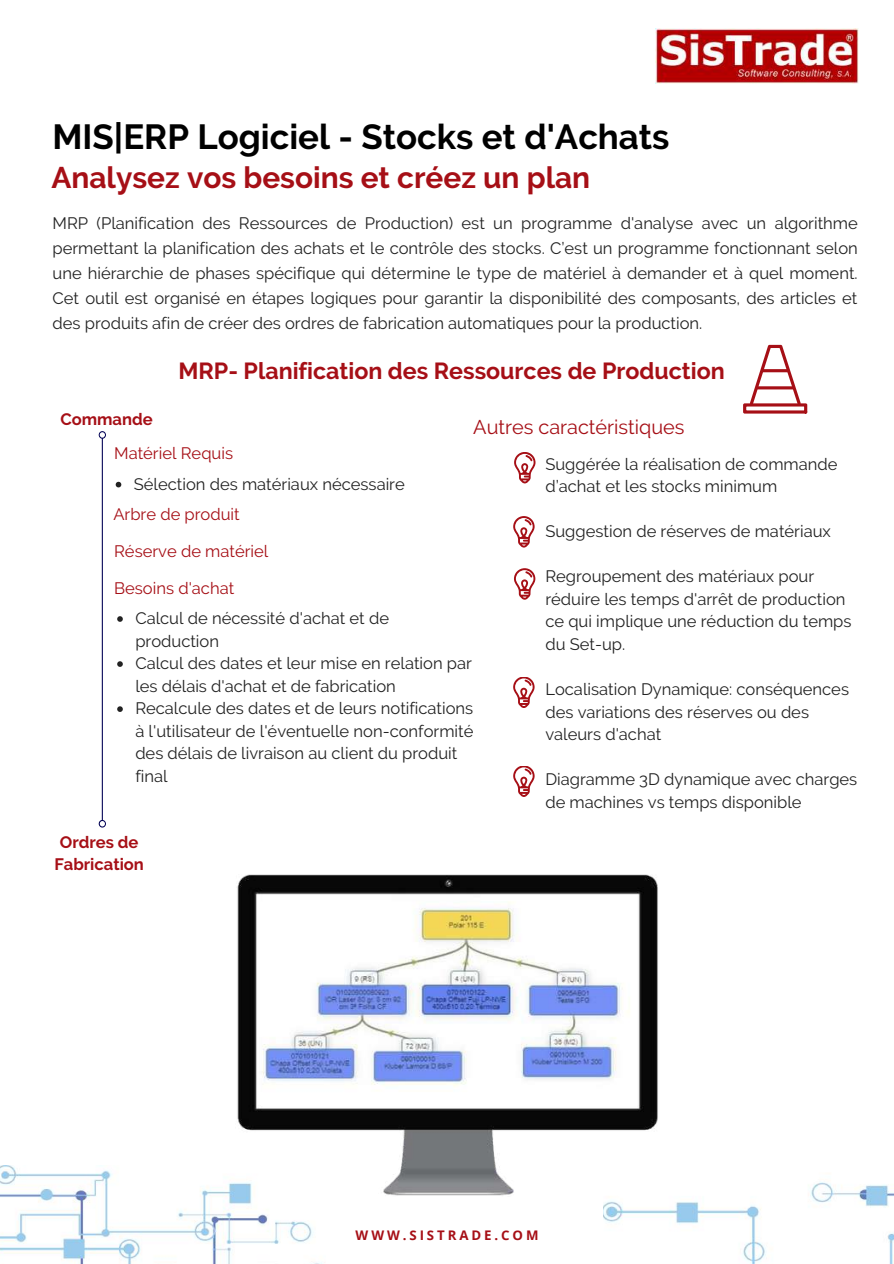
<style>
.page{position:relative;width:894px;height:1264px;background:#fff}
.page>*{position:absolute;margin:0;border:0;box-sizing:border-box;transform-origin:0 0}
.t1{font:700 34.8px "Raleway";color:#000}
.t2{font:700 29.85px "Raleway";color:#a60f16}
.t3{font:700 23.25px "Raleway";color:#a60f16}
.t4{font:19.8px "Raleway";color:#a60f16}
.t5{font:16.5px/22.5px "Raleway";color:#222}
.t6{font:16.5px "Raleway";color:#a60f16}
.t7{font:700 16.5px/22.5px "Raleway";color:#a60f16;text-align:center}
.t8{font:700 13.2px "Open Sans";letter-spacing:.22em;color:#a60f16}
</style>
<div class="page">
<img style="left:655px;top:29px;width:203px;height:55px">
<svg style="left:513px;top:766px;width:21px;height:30px"></svg>
<svg style="left:743px;top:345px;width:64px;height:68px"></svg>
<svg style="left:513px;top:677px;width:21px;height:30px"></svg>
<svg style="left:514px;top:569px;width:21px;height:30px"></svg>
<svg style="left:513px;top:517px;width:21px;height:30px"></svg>
<svg style="left:514px;top:452px;width:21px;height:31px"></svg>
<svg style="left:99px;top:431px;width:7px;height:396px"></svg>
<svg style="left:116px;top:482px;width:5px;height:5px"></svg>
<svg style="left:117px;top:616px;width:6px;height:6px"></svg>
<svg style="left:117px;top:661px;width:6px;height:6px"></svg>
<svg style="left:117px;top:706px;width:6px;height:6px"></svg>
<img style="left:0;top:1165px;width:322px;height:98px">
<img style="left:603px;top:1182px;width:290px;height:81px">
<img style="left:235px;top:874px;width:424px;height:322px">
<h1 class="t1" style="left:52px;top:116px;width:618px">MIS|ERP Logiciel - Stocks et d'Achats</h1>
<h2 class="t2" style="left:51px;top:160px;width:540px">Analysez vos besoins et créez un plan</h2>
<p class="t5" style="left:53px;top:211px;width:806px;line-height:24.8px;text-align:justify">MRP (Planification des Ressources de Production) est un programme d'analyse avec un algorithme permettant la planification des achats et le contrôle des stocks. C’est un programme fonctionnant selon une hiérarchie de phases spécifique qui détermine le type de matériel à demander et à quel moment.<br>Cet outil est organisé en étapes logiques pour garantir la disponibilité des composants, des articles et des produits afin de créer des ordres de fabrication automatiques pour la production.</p>
<h3 class="t3" style="left:178px;top:357px;width:547px">MRP- Planification des Ressources de Production</h3>
<p class="t4" style="left:473px;top:415px;width:213px">Autres caractéristiques</p>
<p class="t5" style="left:545px;top:452px;width:293px">Suggérée la réalisation de commande d’achat et les stocks minimum</p>
<p class="t5" style="left:545px;top:520px;width:287px">Suggestion de réserves de matériaux</p>
<p class="t5" style="left:545px;top:565px;width:307px">Regroupement des matériaux pour réduire les temps d'arrêt de production ce qui implique une réduction du temps du Set-up.</p>
<p class="t5" style="left:545px;top:678px;width:305px">Localisation Dynamique: conséquences des variations des réserves ou des valeurs d'achat</p>
<p class="t5" style="left:545px;top:768px;width:313px">Diagramme 3D dynamique avec charges de machines vs temps disponible</p>
<p class="t7" style="left:60px;top:407px;width:94px">Commande</p>
<p class="t6" style="left:114px;top:443px;width:120px">Matériel Requis</p>
<p class="t5" style="left:134px;top:472px;width:272px">Sélection des matériaux nécessaire</p>
<p class="t6" style="left:113px;top:504px;width:128px">Arbre de produit</p>
<p class="t6" style="left:114px;top:541px;width:156px">Réserve de matériel</p>
<p class="t6" style="left:114px;top:579px;width:121px">Besoins d'achat</p>
<p class="t5" style="left:135px;top:607px;width:339px">Calcul de nécessité d'achat et de production<br>Calcul des dates et leur mise en relation par les délais d'achat et de fabrication Recalcule des dates et de leurs notifications à l'utilisateur de l'éventuelle non-conformité des délais de livraison au client du produit final</p>
<p class="t7" style="left:54px;top:830px;width:91px">Ordres de<br>Fabrication</p>
<p class="t8" style="left:355px;top:1225px;width:184px">WWW.SISTRADE.COM</p>
</div>
